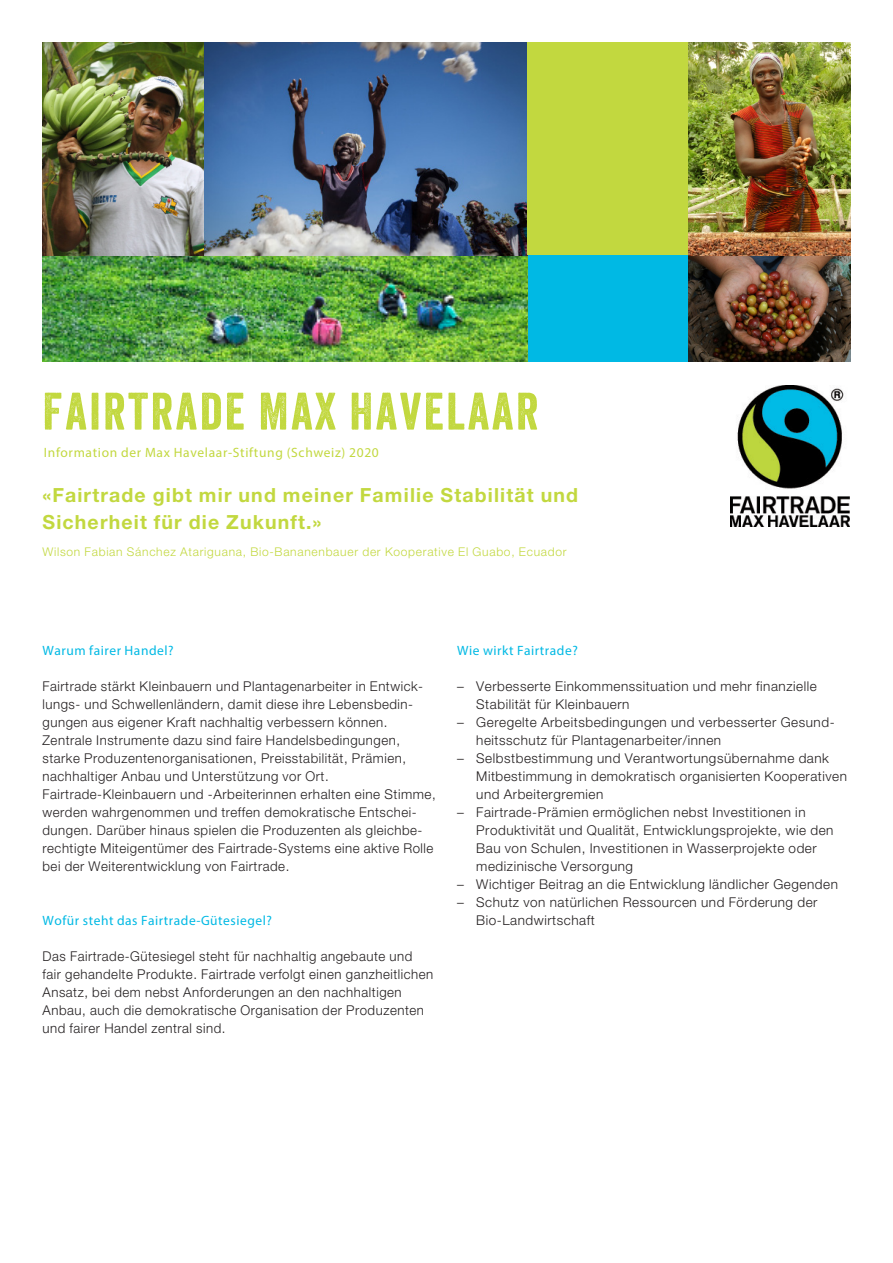
<style>
.page{position:relative;width:893px;height:1263px;background:#fff}
.page>*{position:absolute;margin:0;border:0;box-sizing:border-box;transform-origin:0 0}
._00_Haupttitel{font:51px "Veneer";letter-spacing:.05em;color:#c2d83f}
._03_Legenden{font:700 19.5px "Helvetica Neue LT Std";letter-spacing:.06em;color:#c2d83f}
._05_Lauftext{font:300 13.5px/18px "Helvetica Neue LT Std";letter-spacing:.04em;color:#231f20}
._04_Titel_LT{font:13.5px "Myriad Pro";letter-spacing:.04em;color:#00b9e4}
._01_Titelzusatz{font:13.5px "Myriad Pro";letter-spacing:.05em;color:#c2d83f}
._03_Legenden-2{font:300 12px "Helvetica Neue LT Std";letter-spacing:.06em;color:#c2d83f}
</style>
<div class="page">
<div style="left:527px;top:255px;width:162px;height:106px;background:#00b9e4"></div>
<img style="left:689px;top:255px;width:161px;height:106px">
<img style="left:43px;top:255px;width:484px;height:106px">
<img style="left:43px;top:43px;width:161px;height:212px">
<img style="left:204px;top:43px;width:323px;height:212px">
<div style="left:527px;top:43px;width:162px;height:212px;background:#c2d83f"></div>
<img style="left:689px;top:43px;width:161px;height:212px">
<img style="left:731px;top:385px;width:119px;height:142px">
<p class="_00_Haupttitel" style="left:43px;top:380px;width:497px">FAIRTRADE MAX HAVELAAR</p>
<p class="_01_Titelzusatz" style="left:44px;top:444px;width:337px">Information der Max Havelaar-Stiftung (Schweiz) 2020</p>
<p class="_03_Legenden" style="left:43px;top:483px;width:537px">«Fairtrade gibt mir und meiner Familie Stabilität und</p>
<p class="_03_Legenden" style="left:43px;top:510px;width:280px">Sicherheit für die Zukunft.»</p>
<p class="_03_Legenden-2" style="left:43px;top:544px;width:526px">Wilson Fabian Sánchez Atariguana, Bio-Bananenbauer der Kooperative El Guabo, Ecuador</p>
<p class="_04_Titel_LT" style="left:43px;top:642px;width:133px">Warum fairer Handel?</p>
<p class="_05_Lauftext" style="left:43px;top:676px;width:382px">Fairtrade stärkt Kleinbauern und Plantagenarbeiter in Entwick&shy;lungs- und Schwellenländern, damit diese ihre Lebensbedin&shy;gungen aus eigener Kraft nachhaltig verbessern können.<br>Zentrale Instrumente dazu sind faire Handelsbedingungen, starke Produzentenorganisationen, Preisstabilität, Prämien, nachhaltiger Anbau und Unterstützung vor Ort.</p>
<p class="_05_Lauftext" style="left:43px;top:784px;width:395px">Fairtrade-Kleinbauern und -Arbeiterinnen erhalten eine Stimme, werden wahrgenommen und treffen demokratische Entschei&shy;dungen. Darüber hinaus spielen die Produzenten als gleichbe&shy;rechtigte Miteigentümer des Fairtrade-Systems eine aktive Rolle bei der Weiterentwicklung von Fairtrade.</p>
<p class="_04_Titel_LT" style="left:43px;top:912px;width:231px">Wofür steht das Fairtrade-Gütesiegel?</p>
<p class="_05_Lauftext" style="left:43px;top:946px;width:392px">Das Fairtrade-Gütesiegel steht für nachhaltig angebaute und fair gehandelte Produkte. Fairtrade verfolgt einen ganzheitlichen Ansatz, bei dem nebst Anforderungen an den nachhaltigen Anbau, auch die demokratische Organisation der Produzenten und fairer Handel zentral sind.</p>
<p class="_04_Titel_LT" style="left:457px;top:642px;width:122px">Wie wirkt Fairtrade?</p>
<p class="_05_Lauftext" style="left:476px;top:676px;width:342px;text-indent:-19px">– Verbesserte Einkommenssituation und mehr finanzielle<br>Stabilität für Kleinbauern</p>
<p class="_05_Lauftext" style="left:476px;top:712px;width:360px;text-indent:-19px">– Geregelte Arbeitsbedingungen und verbesserter Gesund&shy;heitsschutz für Plantagenarbeiter/innen</p>
<p class="_05_Lauftext" style="left:476px;top:748px;width:372px;text-indent:-19px">– Selbstbestimmung und Verantwortungsübernahme dank<br>Mitbestimmung in demokratisch organisierten Kooperativen und Arbeitergremien</p>
<p class="_05_Lauftext" style="left:476px;top:802px;width:359px;text-indent:-19px">– Fairtrade-Prämien ermöglichen nebst Investitionen in Produktivität und Qualität, Entwicklungsprojekte, wie den Bau von Schulen, Investitionen in Wasserprojekte oder medizinische Versorgung</p>
<p class="_05_Lauftext" style="left:457px;top:874px;width:382px">– Wichtiger Beitrag an die Entwicklung ländlicher Gegenden</p>
<p class="_05_Lauftext" style="left:457px;top:892px;width:362px">– Schutz von natürlichen Ressourcen und Förderung der</p>
<p class="_05_Lauftext" style="left:476px;top:910px;width:120px">Bio-Landwirtschaft</p>
</div>
